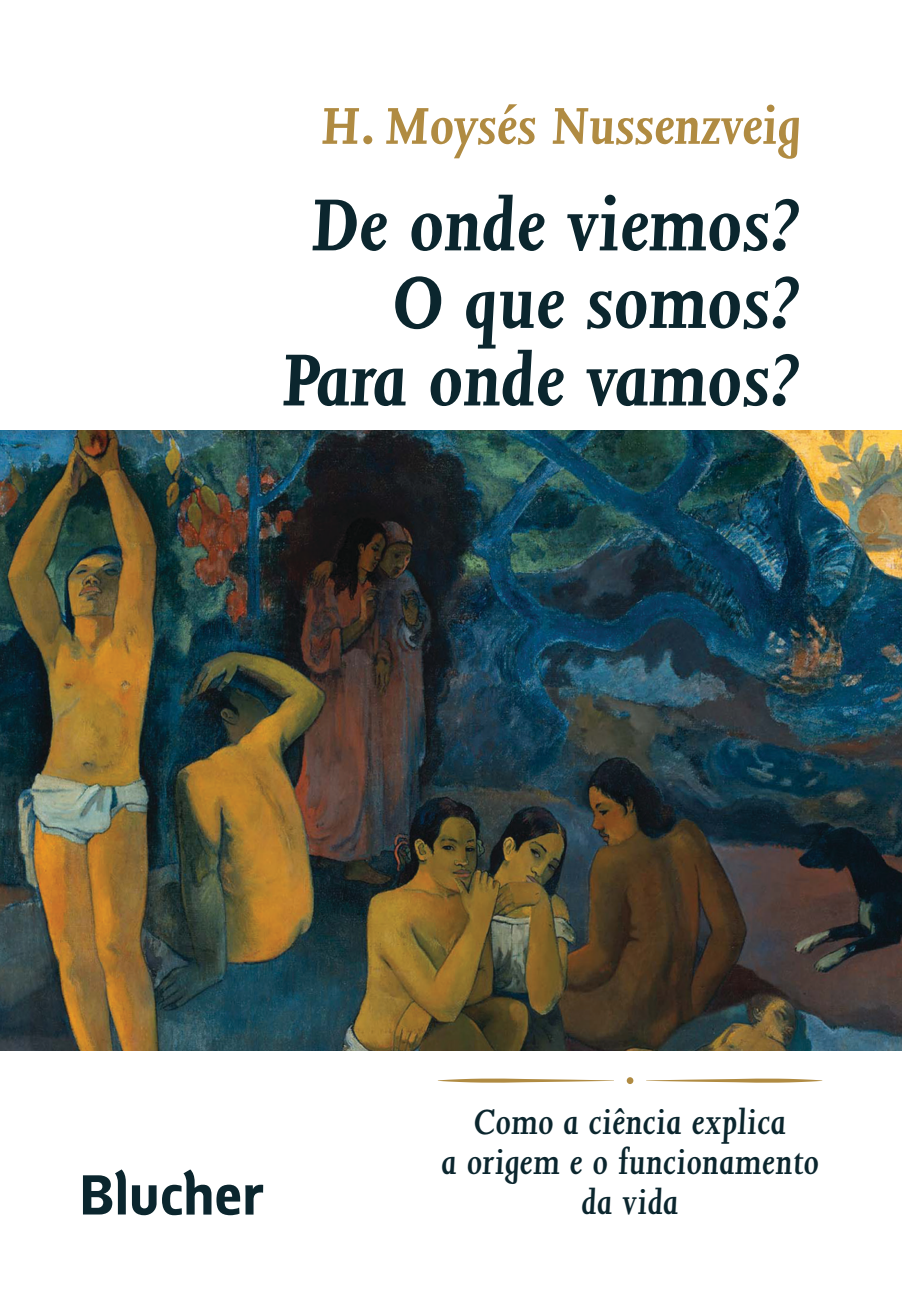
<style>
.page{position:relative;width:902px;height:1299px;background:#fff}
.page>*{position:absolute;margin:0;border:0;box-sizing:border-box;transform-origin:0 0}
.t1{font:italic 700 84.6px/77.6px "Joanna MT Std";letter-spacing:.005em;color:#0b262e;text-align:right}
.t2{font:italic 700 59.6px "Joanna MT Std";letter-spacing:.005em;color:#b08b42}
.t3{font:italic 600 40px/40px "Joanna MT Std";letter-spacing:.005em;color:#0b262e;text-align:center}
</style>
<div class="page">
<img style="left:0;top:430px;width:902px;height:620px">
<svg style="left:132px;top:1169px;width:131px;height:46px"></svg>
<svg style="left:83px;top:1169px;width:43px;height:45px"></svg>
<svg style="left:438px;top:1078px;width:176px;height:5px"></svg>
<svg style="left:646px;top:1078px;width:176px;height:5px"></svg>
<div style="left:627px;top:1077px;width:6px;height:7px;background:#b08b42;border-radius:50%"></div>
<h2 class="t2" style="left:321px;top:94px;width:482px">H. Moysés Nussenzveig</h2>
<h1 class="t1" style="left:281px;top:187px;width:522px">De onde viemos?<br>O que somos?<br>Para onde vamos?</h1>
<p class="t3" style="left:441px;top:1102px;width:379px">Como a ciência explica<br>a origem e o funcionamento da vida</p>
</div>
